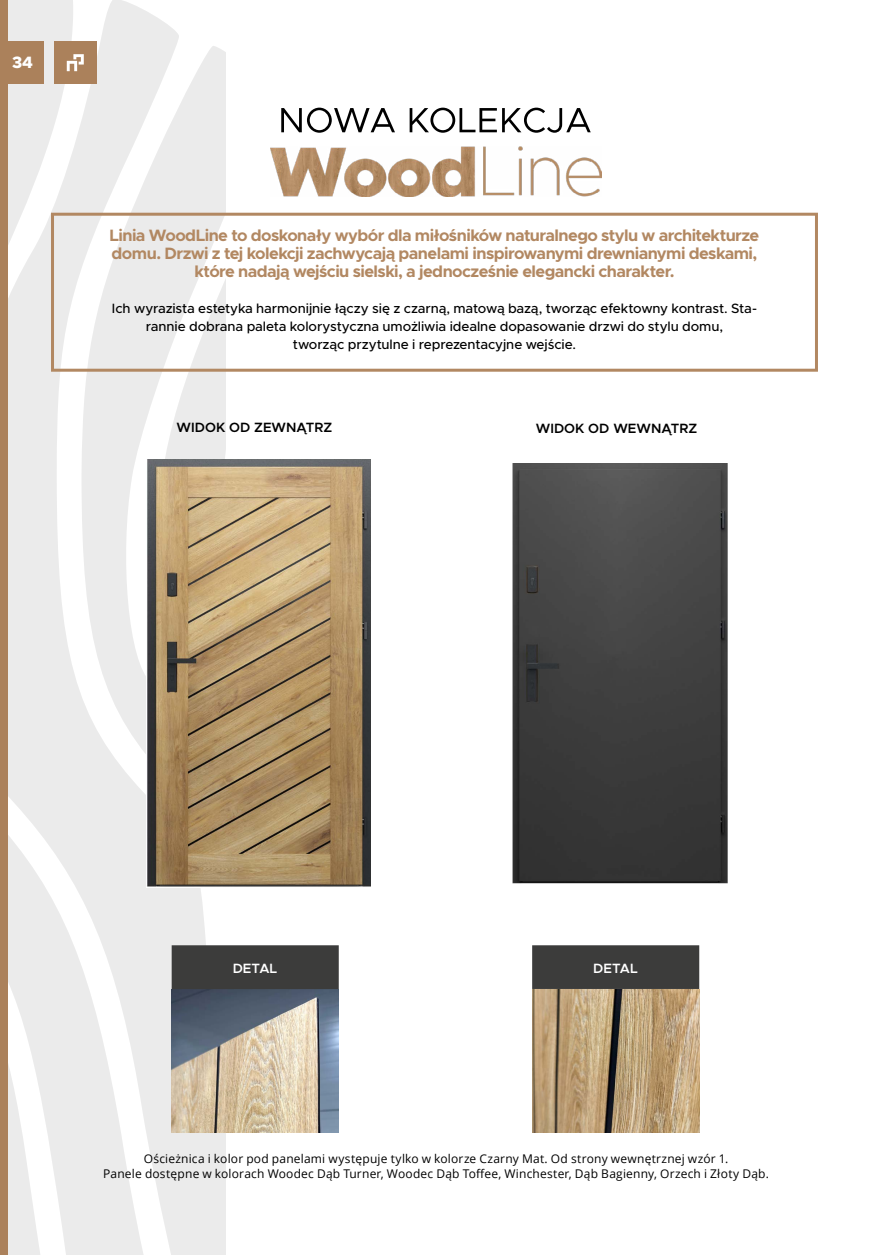
<style>
.page{position:relative;width:872px;height:1255px;background:#fff}
.page>*{position:absolute;margin:0;border:0;box-sizing:border-box;transform-origin:0 0}
.t1{font:700 16.5px/18px "Metropolis";letter-spacing:-.035em;color:#b28862;text-align:center}
.t2{font:800 16.5px "Metropolis";color:#fff}
.t3{font:500 13.5px/18px "Metropolis";letter-spacing:-.01em;color:#000;text-align:center}
.t4{font:600 13.5px "Metropolis";color:#000}
.t5{font:600 13.5px "Metropolis";color:#fff}
.t6{font:12px/15px "Open Sans";letter-spacing:.015em;color:#000;text-align:center}
</style>
<div class="page">
<svg style="left:8px;top:0;width:171px;height:1254px;fill:#ebebeb"></svg>
<svg style="left:81px;top:46px;width:144px;height:1208px;fill:#ebebeb"></svg>
<svg style="left:155px;top:74px;width:70px;height:1180px;fill:#ebebeb"></svg>
<svg style="left:8px;top:445px;width:3px;height:809px"></svg>
<svg style="left:281px;top:108px;width:309px;height:25px"></svg>
<img style="left:172px;top:989px;width:167px;height:142px">
<img style="left:532px;top:989px;width:167px;height:142px">
<div style="left:532px;top:945px;width:167px;height:43px;background:#3c3c3b"></div>
<div style="left:172px;top:945px;width:167px;height:44px;background:#3c3c3b"></div>
<div style="left:51px;top:213px;width:767px;height:159px;border:3px solid #b28862"></div>
<img style="left:513px;top:463px;width:215px;height:420px">
<img style="left:147px;top:459px;width:223px;height:428px">
<div style="left:0;top:0;width:8px;height:1254px;background:#ab815b"></div>
<img style="left:271px;top:146px;width:330px;height:50px">
<div style="left:1px;top:41px;width:43px;height:43px;background:#ab815b"></div>
<div style="left:54px;top:41px;width:43px;height:43px;background:#ab815b"></div>
<svg style="left:67px;top:54px;width:17px;height:17px"></svg>
<p class="t2" style="left:12px;top:51px;width:22px">34</p>
<p class="t1" style="left:110px;top:226px;width:651px">Linia WoodLine to doskonały wybór dla miłośników naturalnego stylu w architekturze domu. Drzwi z tej kolekcji zachwycają panelami inspirowanymi drewnianymi deskami, które nadają wejściu sielski, a jednocześnie elegancki charakter.</p>
<p class="t3" style="left:112px;top:299px;width:646px">Ich wyrazista estetyka harmonijnie łączy się z czarną, matową bazą, tworząc efektowny kontrast. Sta&shy;rannie dobrana paleta kolorystyczna umożliwia idealne dopasowanie drzwi do stylu domu,<br>tworząc przytulne i reprezentacyjne wejście.</p>
<p class="t4" style="left:177px;top:418px;width:157px">WIDOK OD ZEWNĄTRZ</p>
<p class="t4" style="left:536px;top:420px;width:163px">WIDOK OD WEWNĄTRZ</p>
<p class="t5" style="left:233px;top:959px;width:46px">DETAL</p>
<p class="t5" style="left:593px;top:959px;width:46px">DETAL</p>
<p class="t6" style="left:103px;top:1151px;width:667px">Ościeżnica i kolor pod panelami występuje tylko w kolorze Czarny Mat. Od strony wewnętrznej wzór 1.<br>Panele dostępne w kolorach Woodec Dąb Turner, Woodec Dąb Toffee, Winchester, Dąb Bagienny, Orzech i Złoty Dąb.</p>
</div>
